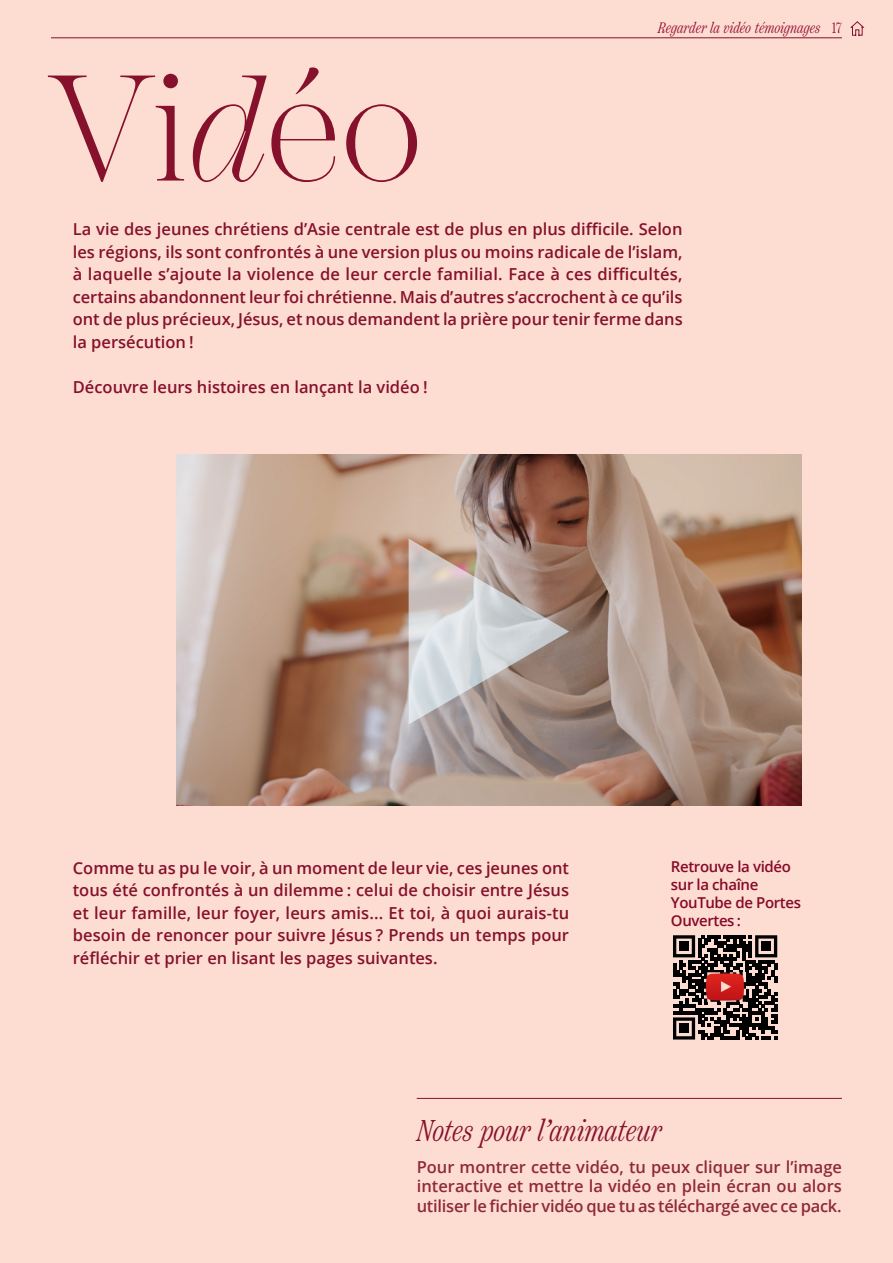
<style>
.page{position:relative;width:893px;height:1263px;background:#fdddd1}
.page>*{position:absolute;margin:0;border:0;box-sizing:border-box;transform-origin:0 0}
.Headlines{font:300 150px "Scotch Display";color:#86112c}
.t1{font:italic 300 30px "Scotch Text Comp";color:#86112c}
.Einleitung{font:600 16.5px/22.5px "Open Sans";color:#86112c;text-align:justify}
.Fließtext_Flattersat{font:600 16.5px/19.5px "Open Sans";letter-spacing:-.015em;color:#8f2a38;text-align:justify}
.Einleitung-2{font:600 15px/18px "Open Sans";letter-spacing:-.025em;color:#860929}
.t2{font:italic 300 15px "Scotch Text Comp";color:#950a31}
.s1{font-style:italic}
.s2{font-style:normal}
</style>
<div class="page">
<img style="left:176px;top:454px;width:625px;height:352px">
<svg style="left:409px;top:539px;width:160px;height:185px;background:#bbb0ab"></svg>
<hr style="left:51px;top:38px;width:791px;height:1px;background:#86112c">
<svg style="left:850px;top:21px;width:15px;height:15px"></svg>
<hr style="left:417px;top:1098px;width:425px;height:1px;background:#86112c">
<svg style="left:673px;top:935px;width:104px;height:104px"></svg>
<div style="left:679px;top:941px;width:10px;height:10px;background:#000"></div>
<div style="left:761px;top:941px;width:10px;height:10px;background:#000"></div>
<div style="left:679px;top:1024px;width:10px;height:9px;background:#000"></div>
<img style="left:705px;top:973px;width:41px;height:29px">
<p class="Headlines" style="left:51px;top:44px;width:373px">Vi<span class="s1">d</span>éo</p>
<p class="t2" style="left:658px;top:19px;width:185px">Regarder la vidéo témoignages <span class="s2">17</span></p>
<p class="Einleitung" style="left:73px;top:217px;width:611px">La vie des jeunes chrétiens d’Asie centrale est de plus en plus difficile. Selon les régions, ils sont confrontés à une version plus ou moins radicale de l’islam, à laquelle s’ajoute la violence de leur cercle familial. Face à ces difficultés, certains abandonnent leur foi chrétienne. Mais d’autres s’accrochent à ce qu’ils ont de plus précieux, Jésus, et nous demandent la prière pour tenir ferme dans la persécution !</p>
<p class="Einleitung" style="left:73px;top:375px;width:356px">Découvre leurs histoires en lançant la vidéo !</p>
<p class="Einleitung" style="left:73px;top:856px;width:498px">Comme tu as pu le voir, à un moment de leur vie, ces jeunes ont tous été confrontés à un dilemme : celui de choisir entre Jésus et leur famille, leur foyer, leurs amis... Et toi, à quoi aurais-tu besoin de renoncer pour suivre Jésus ? Prends un temps pour réfléchir et prier en lisant les pages suivantes.</p>
<p class="Einleitung-2" style="left:671px;top:858px;width:132px">Retrouve la vidéo sur la chaîne<br>YouTube de Portes<br>Ouvertes :</p>
<p class="t1" style="left:417px;top:1114px;width:246px">Notes pour l’animateur</p>
<p class="Fließtext_Flattersat" style="left:417px;top:1157px;width:427px">Pour montrer cette vidéo, tu peux cliquer sur l’image interactive et mettre la vidéo en plein écran ou alors utiliser le fichier vidéo que tu as téléchargé avec ce pack.</p>
</div>
